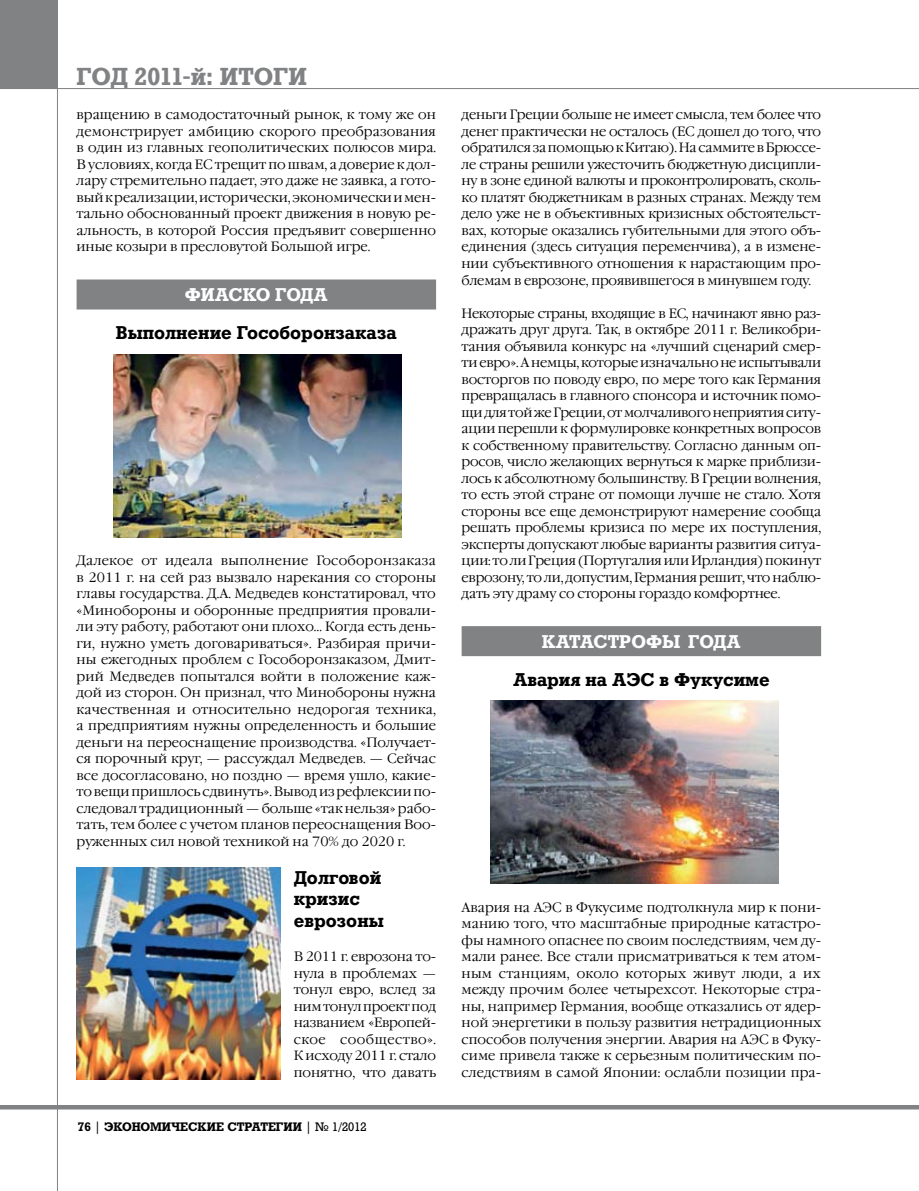
<style>
.page{position:relative;width:919px;height:1191px;background:#fff}
.page>*{position:absolute;margin:0;border:0;box-sizing:border-box;transform-origin:0 0}
.t1{font:700 24px "Rodeo";color:#808284}
.t2{font:700 18px/21.6px "Rodeo";color:#000}
.t3{font:700 18px "Rodeo";color:#fff}
.t4{font:300 13.5px/16.5px "Garamond C";color:#000;text-align:justify}
.t5{font:700 12px "Rodeo";color:#000}
.s1{font-weight:400}
</style>
<div class="page">
<div style="left:0;top:0;width:58px;height:89px;background:#808284"></div>
<hr style="left:57px;top:0;width:1px;height:1191px;background:#808284">
<hr style="left:0;top:88px;width:918px;height:1px;background:#808284">
<hr style="left:0;top:1105px;width:918px;height:4px;background:#808284">
<div style="left:77px;top:279px;width:359px;height:30px;background:#808284"></div>
<div style="left:461px;top:626px;width:360px;height:30px;background:#808284"></div>
<img style="left:113px;top:355px;width:288px;height:183px">
<img style="left:77px;top:868px;width:204px;height:211px">
<img style="left:490px;top:701px;width:288px;height:183px">
<h1 class="t1" style="left:77px;top:62px;width:162px">год 2011-й: итоги</h1>
<p class="t4" style="left:77px;top:107px;width:361px">вращению в самодостаточный рынок, к тому же он демонстрирует амбицию скорого преобразования в один из главных геополитических полюсов мира.<br>В условиях, когда ЕС трещит по швам, а доверие к дол&shy;лару стремительно падает, это даже не заявка, а гото&shy;вый к реализации, исторически, экономически и мен&shy;тально обоснованный проект движения в новую ре&shy;альность, в которой Россия предъявит совершенно иные козыри в пресловутой Большой игре.</p>
<h2 class="t3" style="left:185px;top:284px;width:144px">ФИАСКО ГОДА</h2>
<h2 class="t2" style="left:116px;top:322px;width:282px">Выполнение Гособоронзаказа</h2>
<p class="t4" style="left:77px;top:553px;width:361px">Далекое от идеала выполнение Гособоронзаказа в 2011 г. на сей раз вызвало нарекания со стороны главы государства. Д.А. Медведев констатировал, что «Минобороны и оборонные предприятия провали&shy;ли эту работу, работают они плохо… Когда есть день&shy;ги, нужно уметь договариваться». Разбирая причи&shy;ны ежегодных проблем с Гособоронзаказом, Дмит&shy;рий Медведев попытался войти в положение каж&shy;дой из сторон. Он признал, что Минобороны нужна каче-ственная и относительно недорогая техника, а предприятиям нужны определенность и большие деньги на переоснащение производства. «Получает&shy;ся порочный круг, — рассуждал Медведев. — Сейчас все досогласовано, но поздно — время ушло, какие&shy;то вещи пришлось сдвинуть». Вывод из рефлексии по&shy;следовал традиционный — больше «так нельзя» рабо&shy;тать, тем более с учетом планов переоснащения Воо&shy;руженных сил новой техникой на 70% до 2020 г.</p>
<h2 class="t2" style="left:294px;top:866px;width:92px">Долговой кризис еврозоны</h2>
<p class="t4" style="left:294px;top:949px;width:144px">В 2011 г. еврозона то&shy;нула в проблемах — тонул евро, вслед за ним тонул проект под названием «Европей&shy;ское сообще-ство».<br>К исходу 2011 г. стало понятно, что давать</p>
<p class="t5" style="left:78px;top:1119px;width:290px">76 <span class="s1">|</span> ЭКОНОМИЧЕСКИЕ СТРАТЕГИИ <span class="s1">| № 1/2012</span></p>
<p class="t4" style="left:461px;top:107px;width:361px">деньги Греции больше не имеет смысла, тем более что денег практически не осталось (ЕС дошел до того, что обратился за помощью к Китаю). На саммите в Брюссе&shy;ле страны решили ужесточить бюджетную дисципли&shy;ну в зоне единой валюты и проконтролировать, сколь&shy;ко платят бюджетникам в разных странах. Между тем дело уже не в объективных кризисных обстоятельст&shy;вах, которые оказались губительными для этого объ&shy;единения (здесь ситуация переменчива), а в измене&shy;нии субъективного отношения к нарастающим про&shy;блемам в еврозоне, проявившегося в минувшем году.</p>
<p class="t4" style="left:461px;top:305px;width:361px">Некоторые страны, входящие в ЕС, начинают явно раз&shy;дражать друг друга. Так, в октябре 2011 г. Великобри&shy;тания объявила конкурс на «лучший сценарий смер&shy;ти евро». А немцы, которые изначально не испытывали восторгов по поводу евро, по мере того как Германия превращалась в главного спонсора и источник помо&shy;щи для той же Греции, от молчаливого неприятия ситу&shy;ации перешли к формулировке конкретных вопросов к собственному правительству. Согласно данным оп&shy;росов, число желающих вернуться к марке приблизи&shy;лось к абсолютному большинству. В Греции волнения, то есть этой стране от помощи лучше не стало. Хотя стороны все еще демонстрируют намерение сообща решать проблемы кризиса по мере их поступления, эксперты допускают любые варианты развития ситуа&shy;ции: то ли Греция (Португалия или Ирландия) покинут еврозону, то ли, допустим, Германия решит, что наблю&shy;дать эту драму со стороны гораздо комфортнее.</p>
<h2 class="t3" style="left:542px;top:630px;width:200px">КАТАСТРОФЫ ГОДА</h2>
<h2 class="t2" style="left:513px;top:668px;width:258px">Авария на АЭС в Фукусиме</h2>
<p class="t4" style="left:461px;top:899px;width:361px">Авария на АЭС в Фукусиме подтолкнула мир к пони&shy;манию того, что масштабные природные катастро&shy;фы намного опаснее по своим последствиям, чем ду&shy;мали ранее. Все стали присматриваться к тем атом&shy;ным станциям, около которых живут люди, а их между прочим более четырехсот. Некоторые стра&shy;ны, например Германия, вообще отказались от ядер&shy;ной энергетики в пользу развития нетрадиционных способов получения энергии. Авария на АЭС в Фуку&shy;симе привела также к серьезным политическим по&shy;следствиям в самой Японии: ослабли позиции пра-</p>
</div>
